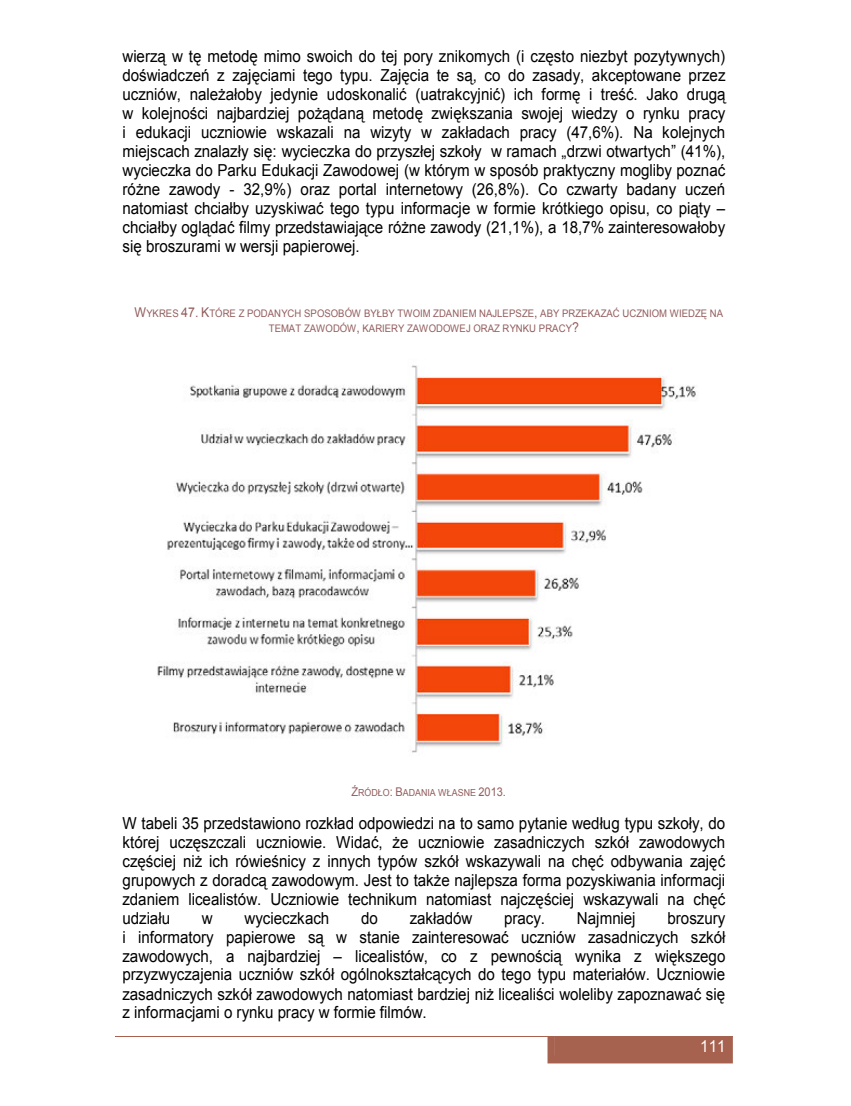
<style>
.page{position:relative;width:851px;height:1106px;background:#fff}
.page>*{position:absolute;margin:0;border:0;box-sizing:border-box;transform-origin:0 0}
.t1{font:16.5px/18.9px "Arial";color:#000;text-align:justify;scale:.92 1}
.t2{font:16.5px "Arial";color:#fff;scale:.92 1}
.t3{font:10.35px/15.5px "Arial";letter-spacing:.005em;color:#935c5c;scale:.92 1}
.t4{font:9.75px "Arial";color:#935c5c;scale:.92 1}
.s1{font-style:inherit}
.s2{font-size:13.5px}
.s3{font-size:12px}
</style>
<div class="page">
<hr style="left:115px;top:1035px;width:432px;height:1px;background:#a7624f">
<div style="left:547px;top:1036px;width:185px;height:27px;background:#a7624f"></div>
<hr style="left:548px;top:1035px;width:184px;height:1px;background:#a7624f">
<img style="left:157px;top:365px;width:539px;height:388px">
<p class="t1" style="left:122px;top:47px;width:657px">wierz<span class="s1">ą</span> w t<span class="s1">ę</span> metod<span class="s1">ę</span> mimo swoich do tej pory znikomych (i cz<span class="s1">ę</span>sto niezbyt pozytywnych) do<span class="s1">ś</span>wiadcze<span class="s1">ń</span> z zaj<span class="s1">ę</span>ciami tego typu. Zaj<span class="s1">ę</span>cia te s<span class="s1">ą</span>, co do zasady, akceptowane przez uczniów, nale<span class="s1">ż</span>ałoby jedynie udoskonali<span class="s1">ć</span> (uatrakcyjni<span class="s1">ć</span>) ich form<span class="s1">ę</span> i tre<span class="s1">ść</span>. Jako drug<span class="s1">ą </span>w kolejno<span class="s1">ś</span>ci najbardziej po<span class="s1">żą</span>dan<span class="s1">ą</span> metod<span class="s1">ę</span> zwi<span class="s1">ę</span>kszania swojej wiedzy o rynku pracy i edukacji uczniowie wskazali na wizyty w zakładach pracy (47,6%). Na kolejnych miejscach znalazły si<span class="s1">ę</span>: wycieczka do przyszłej szkoły w ramach „drzwi otwartych” (41%), wycieczka do Parku Edukacji Zawodowej (w którym w sposób praktyczny mogliby pozna<span class="s1">ć </span>ró<span class="s1">ż</span>ne zawody - 32,9%) oraz portal internetowy (26,8%). Co czwarty badany ucze<span class="s1">ń </span>natomiast chciałby uzyskiwa<span class="s1">ć</span> tego typu informacje w formie krótkiego opisu, co pi<span class="s1">ą</span>ty – chciałby ogl<span class="s1">ą</span>da<span class="s1">ć</span> filmy przedstawiaj<span class="s1">ą</span>ce ró<span class="s1">ż</span>ne zawody (21,1%), a 18,7% zainteresowałoby si<span class="s1">ę</span> broszurami w wersji papierowej.</p>
<p class="t3" style="left:269px;top:305px;width:495px;text-indent:-134px"><span class="s2">W</span>YKRES <span class="s2">47. K</span>TÓRE Z PODANYCH SPOSOBÓW BYŁBY TWOIM ZDANIEM NAJLEPSZE<span class="s2">,</span> ABY PRZEKAZA<span class="s1">Ć</span> UCZNIOM WIEDZ<span class="s1">Ę</span> NA<br>TEMAT ZAWODÓW<span class="s2">,</span> KARIERY ZAWODOWEJ ORAZ RYNKU PRACY<span class="s2">?</span></p>
<p class="t4" style="left:351px;top:786px;width:169px"><span class="s3">Ź</span>RÓDŁO<span class="s3">: B</span>ADANIA WŁASNE <span class="s3">2013.</span></p>
<p class="t1" style="left:122px;top:814px;width:656px">W tabeli 35 przedstawiono rozkład odpowiedzi na to samo pytanie według typu szkoły, do której ucz<span class="s1">ę</span>szczali uczniowie. Wida<span class="s1">ć</span>, <span class="s1">ż</span>e uczniowie zasadniczych szkół zawodowych cz<span class="s1">ęś</span>ciej ni<span class="s1">ż</span> ich rówie<span class="s1">ś</span>nicy z innych typów szkół wskazywali na ch<span class="s1">ęć</span> odbywania zaj<span class="s1">ęć </span>grupowych z doradc<span class="s1">ą</span> zawodowym. Jest to tak<span class="s1">ż</span>e najlepsza forma pozyskiwania informacji zdaniem licealistów. Uczniowie technikum natomiast najcz<span class="s1">ęś</span>ciej wskazywali na ch<span class="s1">ęć </span>udziału</p>
<p class="t1" style="left:202px;top:908px;width:13px">w</p>
<p class="t1" style="left:244px;top:908px;width:94px">wycieczkach</p>
<p class="t1" style="left:361px;top:908px;width:20px">do</p>
<p class="t1" style="left:409px;top:908px;width:70px">zakładów</p>
<p class="t1" style="left:504px;top:908px;width:46px">pracy.</p>
<p class="t1" style="left:577px;top:908px;width:65px">Najmniej</p>
<p class="t1" style="left:122px;top:908px;width:657px;text-indent:545px">broszury i informatory papierowe s<span class="s1">ą</span> w stanie zainteresowa<span class="s1">ć</span> uczniów zasadniczych szkół zawodowych, a najbardziej – licealistów, co z pewno<span class="s1">ś</span>ci<span class="s1">ą</span> wynika z wi<span class="s1">ę</span>kszego przyzwyczajenia uczniów szkół ogólnokształc<span class="s1">ą</span>cych do tego typu materiałów. Uczniowie zasadniczych szkół zawodowych natomiast bardziej ni<span class="s1">ż</span> liceali<span class="s1">ś</span>ci woleliby zapoznawa<span class="s1">ć</span> si<span class="s1">ę </span>z informacjami o rynku pracy w formie filmów.</p>
<p class="t2" style="left:700px;top:1035px;width:29px">111</p>
</div>
